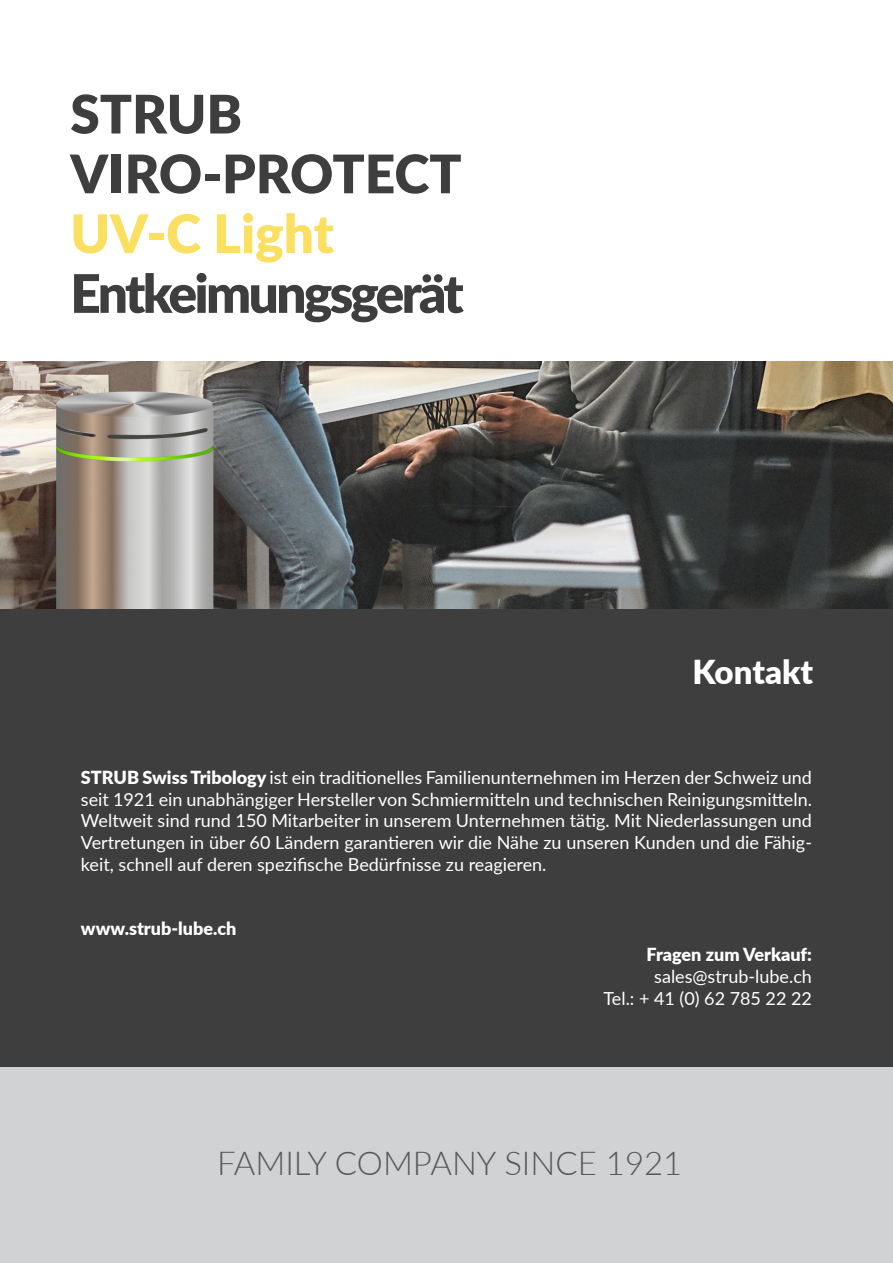
<style>
.page{position:relative;width:893px;height:1263px;background:#fff}
.page>*{position:absolute;margin:0;border:0;box-sizing:border-box;transform-origin:0 0}
.t1{font:900 53.1px "Lato";letter-spacing:-.05em;color:#3e3e3f}
.t2{font:900 53.1px "Lato";color:#3e3e3f}
.t3{font:900 53.1px "Lato";color:#fadf60}
.t4{font:300 33px "Lato";color:#57585a}
.t5{font:900 33px "Lato";color:#fff}
.t6{font:18px/21.6px "Lato";color:#fff;text-align:justify}
.t7{font:900 18px "Lato";color:#fff}
.s1{font-weight:900}
</style>
<div class="page">
<div style="left:0;top:608px;width:893px;height:459px;background:#3e3e3f"></div>
<img style="left:0;top:361px;width:893px;height:247px">
<div style="left:0;top:1067px;width:893px;height:196px;background:#d1d2d4"></div>
<p class="t1" style="left:70px;top:74px;width:173px">STRUB</p>
<p class="t2" style="left:70px;top:134px;width:393px">VIRO-PROTECT</p>
<p class="t3" style="left:70px;top:194px;width:265px">UV-C Light</p>
<p class="t1" style="left:70px;top:254px;width:395px">Entkeimungsgerät</p>
<p class="t5" style="left:692px;top:647px;width:122px">Kontakt</p>
<p class="t6" style="left:81px;top:766px;width:732px"><span class="s1">STRUB Swiss Tribology</span> ist ein traditionelles Familienunternehmen im Herzen der Schweiz und seit 1921 ein unabhängiger Hersteller von Schmiermitteln und technischen Reinigungsmitteln.<br>Weltweit sind rund 150 Mitarbeiter in unserem Unternehmen tätig. Mit Niederlassungen und Vertretungen in über 60 Ländern garantieren wir die Nähe zu unseren Kunden und die Fähig&shy;keit, schnell auf deren spezifische Bedürfnisse zu reagieren.</p>
<p class="t7" style="left:81px;top:915px;width:157px">www.strub-lube.ch</p>
<p class="t7" style="left:646px;top:941px;width:167px">Fragen zum Verkauf:</p>
<p class="t6" style="left:654px;top:965px;width:159px">sales@strub-lube.ch</p>
<p class="t6" style="left:603px;top:986px;width:210px">Tel.: + 41 (0) 62 785 22 22</p>
<p class="t4" style="left:217px;top:1140px;width:467px">FAMILY COMPANY SINCE 1921</p>
</div>
